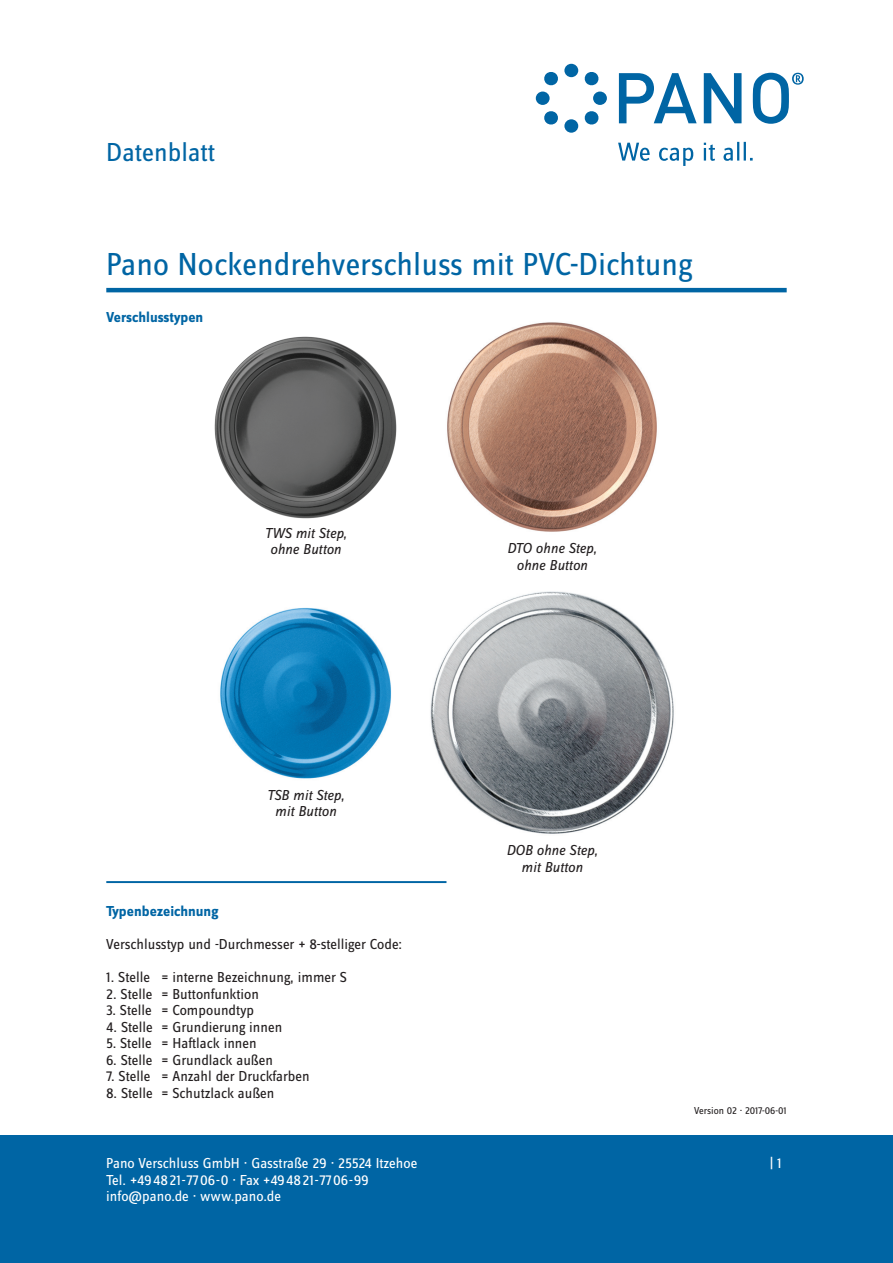
<style>
.page{position:relative;width:893px;height:1263px;background:#fff}
.page>*{position:absolute;margin:0;border:0;box-sizing:border-box;transform-origin:0 0}
.t1{font:33px "Zine Sans Dis";color:#0065a4}
.t2{font:27px "Zine Sans Dis";color:#0065a4}
.t3{font:15px "Zine Sans Dis";color:#231f20}
.t4{font:15px/16.5px "Zine Sans Dis";color:#fff}
.t5{font:italic 15px/16.5px "Zine Sans Dis";color:#231f20;text-align:center}
.t6{font:700 15px "Zine Sans Dis";color:#0065a4}
.t7{font:10.5px "Zine Sans Dis";letter-spacing:-.005em;color:#231f20}
</style>
<div class="page">
<hr style="left:106px;top:881px;width:340px;height:2px;background:#0065a4">
<div style="left:0;top:1135px;width:893px;height:128px;background:#0065a4"></div>
<hr style="left:106px;top:288px;width:681px;height:4px;background:#0065a4">
<div style="left:564px;top:64px;width:14px;height:13px;background:#0065a4;border-radius:50%"></div>
<div style="left:564px;top:119px;width:14px;height:14px;background:#0065a4;border-radius:50%"></div>
<div style="left:536px;top:92px;width:14px;height:13px;background:#0065a4;border-radius:50%"></div>
<div style="left:593px;top:92px;width:14px;height:13px;background:#0065a4;border-radius:50%"></div>
<svg style="left:544px;top:72px;width:14px;height:14px"></svg>
<svg style="left:584px;top:111px;width:15px;height:14px"></svg>
<svg style="left:544px;top:111px;width:14px;height:14px"></svg>
<svg style="left:584px;top:72px;width:15px;height:14px"></svg>
<svg style="left:618px;top:142px;width:135px;height:24px"></svg>
<svg style="left:619px;top:73px;width:185px;height:51px"></svg>
<img style="left:220px;top:607px;width:171px;height:172px">
<img style="left:447px;top:322px;width:210px;height:210px">
<img style="left:214px;top:336px;width:183px;height:183px">
<img style="left:430px;top:591px;width:244px;height:243px">
<h2 class="t2" style="left:106px;top:139px;width:110px">Datenblatt</h2>
<h1 class="t1" style="left:106px;top:248px;width:587px">Pano Nockendrehverschluss mit PVC-Dichtung</h1>
<p class="t6" style="left:106px;top:309px;width:99px">Verschlusstypen</p>
<p class="t5" style="left:264px;top:525px;width:84px">TWS mit Step, ohne Button</p>
<p class="t5" style="left:267px;top:787px;width:79px">TSB mit Step, mit Button</p>
<p class="t6" style="left:106px;top:903px;width:114px">Typenbezeichnung</p>
<p class="t3" style="left:106px;top:937px;width:297px">Verschlusstyp und -Durchmesser + 8-stelliger Code:</p>
<p class="t3" style="left:106px;top:970px;width:242px">1. Stelle = interne Bezeichnung, immer S</p>
<p class="t3" style="left:106px;top:986px;width:154px">2. Stelle = Buttonfunktion</p>
<p class="t3" style="left:106px;top:1003px;width:149px">3. Stelle = Compoundtyp</p>
<p class="t3" style="left:106px;top:1019px;width:177px">4. Stelle = Grundierung innen</p>
<p class="t3" style="left:106px;top:1036px;width:152px">5. Stelle = Haftlack innen</p>
<p class="t3" style="left:106px;top:1052px;width:168px">6. Stelle = Grundlack außen</p>
<p class="t3" style="left:106px;top:1069px;width:205px">7. Stelle = Anzahl der Druckfarben</p>
<p class="t3" style="left:106px;top:1085px;width:170px">8. Stelle = Schutzlack außen</p>
<p class="t4" style="left:106px;top:1156px;width:313px">Pano Verschluss GmbH · Gasstraße 29 · 25524 Itzehoe<br>Tel. +494821-7706-0 · Fax +494821-7706-99 info@pano.de · www.pano.de</p>
<p class="t5" style="left:507px;top:541px;width:91px">DTO ohne Step, ohne Button</p>
<p class="t5" style="left:506px;top:843px;width:93px">DOB ohne Step, mit Button</p>
<p class="t7" style="left:694px;top:1105px;width:94px">Version 02 · 2017-06-01</p>
<p class="t4" style="left:770px;top:1156px;width:14px">| 1</p>
</div>
